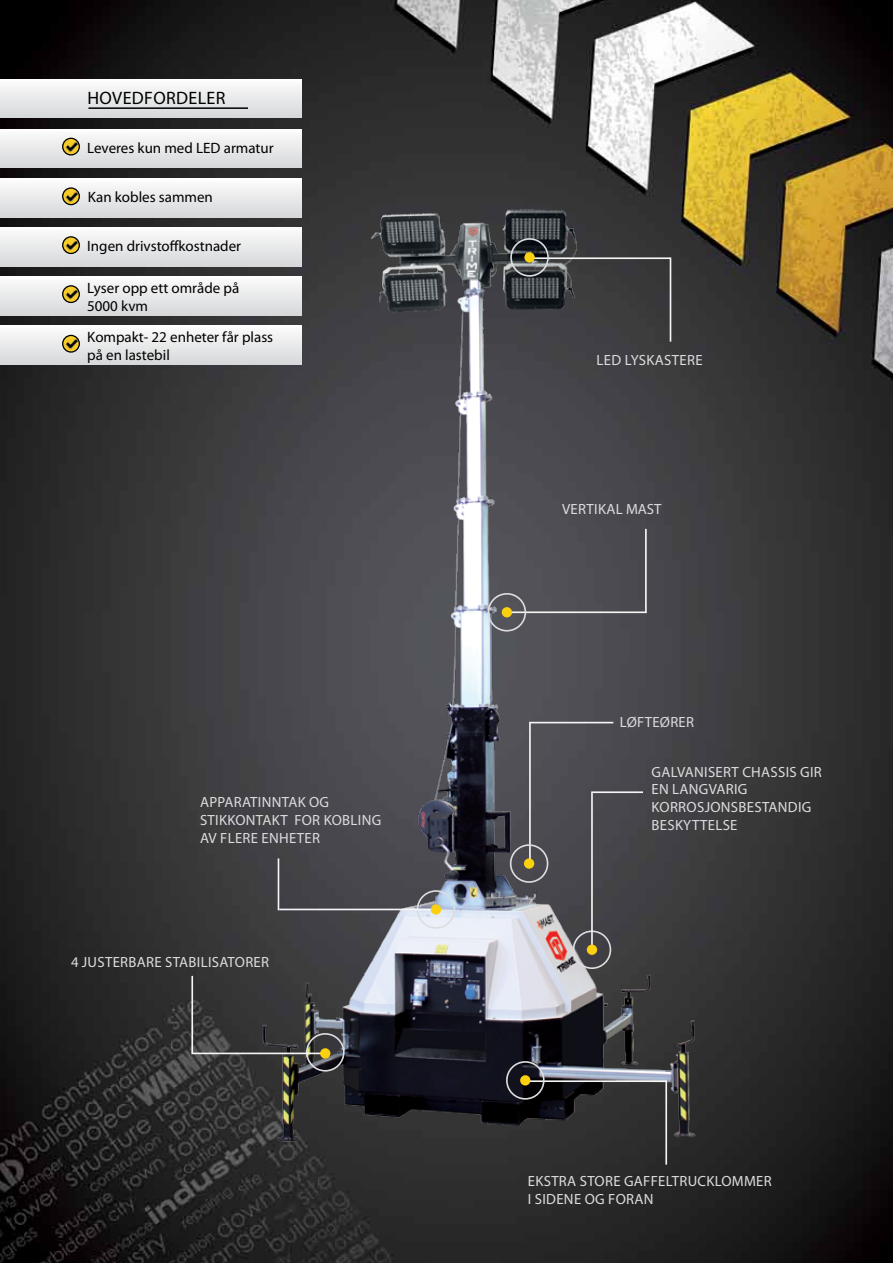
<style>
.page{position:relative;width:893px;height:1263px;background:#fff}
.page>*{position:absolute;margin:0;border:0;box-sizing:border-box;transform-origin:0 0}
.t1{font:18px "Myriad Pro";letter-spacing:.02em;color:#000}
.t2{font:15px/18px "Myriad Pro";color:#000}
.t3{font:14.85px/17.7px "Myriad Pro";letter-spacing:.02em;color:#dcddde}
</style>
<div class="page">
<img style="left:0;top:0;width:893px;height:1263px">
<img style="left:209px;top:150px;width:551px;height:1059px">
<div style="left:573px;top:930px;width:38px;height:39px;border:2px solid #dcddde;border-radius:50%"></div>
<hr style="left:591px;top:793px;width:2px;height:157px;background:#f6f6f6">
<hr style="left:591px;top:791px;width:52px;height:2px;background:#f6f6f6">
<div style="left:587px;top:944px;width:10px;height:11px;background:#fbd00e;border-radius:50%"></div>
<div style="left:306px;top:1033px;width:39px;height:38px;border:2px solid #dcddde;border-radius:50%"></div>
<hr style="left:191px;top:1052px;width:133px;height:2px;background:#f6f6f6">
<hr style="left:191px;top:976px;width:2px;height:77px;background:#f6f6f6">
<div style="left:320px;top:1048px;width:10px;height:10px;background:#fbd00e;border-radius:50%"></div>
<hr style="left:507px;top:611px;width:139px;height:2px;background:#f6f6f6">
<hr style="left:645px;top:529px;width:2px;height:84px;background:#f6f6f6">
<div style="left:488px;top:593px;width:38px;height:38px;border:2px solid #dcddde;border-radius:50%"></div>
<div style="left:502px;top:607px;width:10px;height:10px;background:#fbd00e;border-radius:50%"></div>
<hr style="left:531px;top:257px;width:139px;height:2px;background:#f6f6f6">
<hr style="left:670px;top:257px;width:1px;height:85px;background:#f6f6f6">
<div style="left:510px;top:238px;width:39px;height:39px;border:2px solid #dcddde;border-radius:50%"></div>
<div style="left:524px;top:252px;width:11px;height:11px;background:#fbd00e;border-radius:50%"></div>
<div style="left:0;top:79px;width:302px;height:39px;background:linear-gradient(to bottom,#fcfdfd,#d6d7d9)"></div>
<div style="left:0;top:129px;width:302px;height:38px;background:linear-gradient(to bottom,#fcfcfc,#d8d9da)"></div>
<div style="left:0;top:179px;width:302px;height:38px;background:linear-gradient(to bottom,#fcfcfc,#d7d9da)"></div>
<div style="left:0;top:227px;width:302px;height:39px;background:linear-gradient(to bottom,#fcfcfc,#d6d7d9)"></div>
<img style="left:63px;top:138px;width:16px;height:17px;border-radius:8px">
<div style="left:62px;top:138px;width:18px;height:18px;border:1px solid #000;border-radius:50%"></div>
<img style="left:63px;top:188px;width:16px;height:17px;border-radius:8px">
<div style="left:62px;top:187px;width:18px;height:18px;border:1px solid #000;border-radius:50%"></div>
<img style="left:63px;top:237px;width:16px;height:16px;border-radius:8px">
<div style="left:62px;top:236px;width:18px;height:18px;border:1px solid #000;border-radius:50%"></div>
<hr style="left:526px;top:1080px;width:140px;height:2px;background:#f6f6f6">
<hr style="left:665px;top:1080px;width:2px;height:84px;background:#f6f6f6">
<div style="left:506px;top:1061px;width:39px;height:39px;border:2px solid #dcddde;border-radius:50%"></div>
<div style="left:520px;top:1075px;width:10px;height:10px;background:#fbd00e;border-radius:50%"></div>
<div style="left:0;top:276px;width:302px;height:39px;background:linear-gradient(to bottom,#fcfcfc,#d6d7d9)"></div>
<img style="left:63px;top:286px;width:16px;height:16px;border-radius:8px">
<div style="left:62px;top:285px;width:18px;height:18px;border:1px solid #000;border-radius:50%"></div>
<div style="left:0;top:326px;width:302px;height:39px;background:linear-gradient(to bottom,#fbfcfc,#d6d7d9)"></div>
<img style="left:63px;top:335px;width:16px;height:17px;border-radius:8px">
<div style="left:62px;top:335px;width:18px;height:18px;border:1px solid #000;border-radius:50%"></div>
<hr style="left:529px;top:723px;width:2px;height:139px;background:#f6f6f6">
<hr style="left:529px;top:722px;width:84px;height:1px;background:#f6f6f6">
<div style="left:510px;top:844px;width:38px;height:39px;border:2px solid #dcddde;border-radius:50%"></div>
<div style="left:524px;top:858px;width:10px;height:11px;background:#fbd00e;border-radius:50%"></div>
<div style="left:417px;top:890px;width:38px;height:39px;border:2px solid #dcddde;border-radius:50%"></div>
<hr style="left:279px;top:909px;width:157px;height:1px;background:#f6f6f6">
<hr style="left:278px;top:858px;width:1px;height:52px;background:#f6f6f6">
<div style="left:431px;top:904px;width:10px;height:11px;background:#fbd00e;border-radius:50%"></div>
<hr style="left:88px;top:107px;width:160px;height:2px;background:#000">
<p class="t1" style="left:87px;top:87px;width:140px">HOVEDFORDELER</p>
<p class="t2" style="left:87px;top:138px;width:188px">LEVERES KUN MED LED ARMATUR</p>
<p class="t2" style="left:88px;top:188px;width:127px">KAN KOBLES SAMMEN</p>
<p class="t2" style="left:87px;top:237px;width:155px">I NGEN DRIVSTOFFKOSTNADER</p>
<p class="t2" style="left:87px;top:278px;width:154px">LYSER OPP ETT OMRÅDE PÅ<br>5000 KVM</p>
<p class="t2" style="left:87px;top:328px;width:187px">KOMPAKT- 22 ENHETER FÅR PLASS<br>PÅ EN LASTEBIL</p>
<p class="t3" style="left:200px;top:793px;width:181px;text-indent:34px">RATINNTAK OG<br>STIKKONTAKT FOR KOBLING<br>AV FLERE ENHETER</p>
<p class="t3" style="left:200px;top:793px;width:10px">APPA</p>
<p class="t3" style="left:71px;top:953px;width:200px">4 JUSTERBARE STABILISATORER</p>
<p class="t3" style="left:597px;top:351px;width:68px">LED LYSKASTERE</p>
<p class="t3" style="left:562px;top:500px;width:8px">VERTI</p>
<p class="t3" style="left:598px;top:500px;width:65px">KAL MAST</p>
<p class="t3" style="left:620px;top:713px;width:76px">LØFTEØRER</p>
<p class="t3" style="left:651px;top:762px;width:172px;text-indent:43px">NISERT CHASSIS GIR<br>EN LANGVARIG<br>KORROSJONSBESTANDIG<br>BES KYTTELSE</p>
<p class="t3" style="left:651px;top:762px;width:10px">GALVA</p>
<p class="t3" style="left:528px;top:1172px;width:245px">EKSTRA STORE GAFFELTRUCKLOMM ER<br>I SIDENE OG FORAN</p>
</div>
